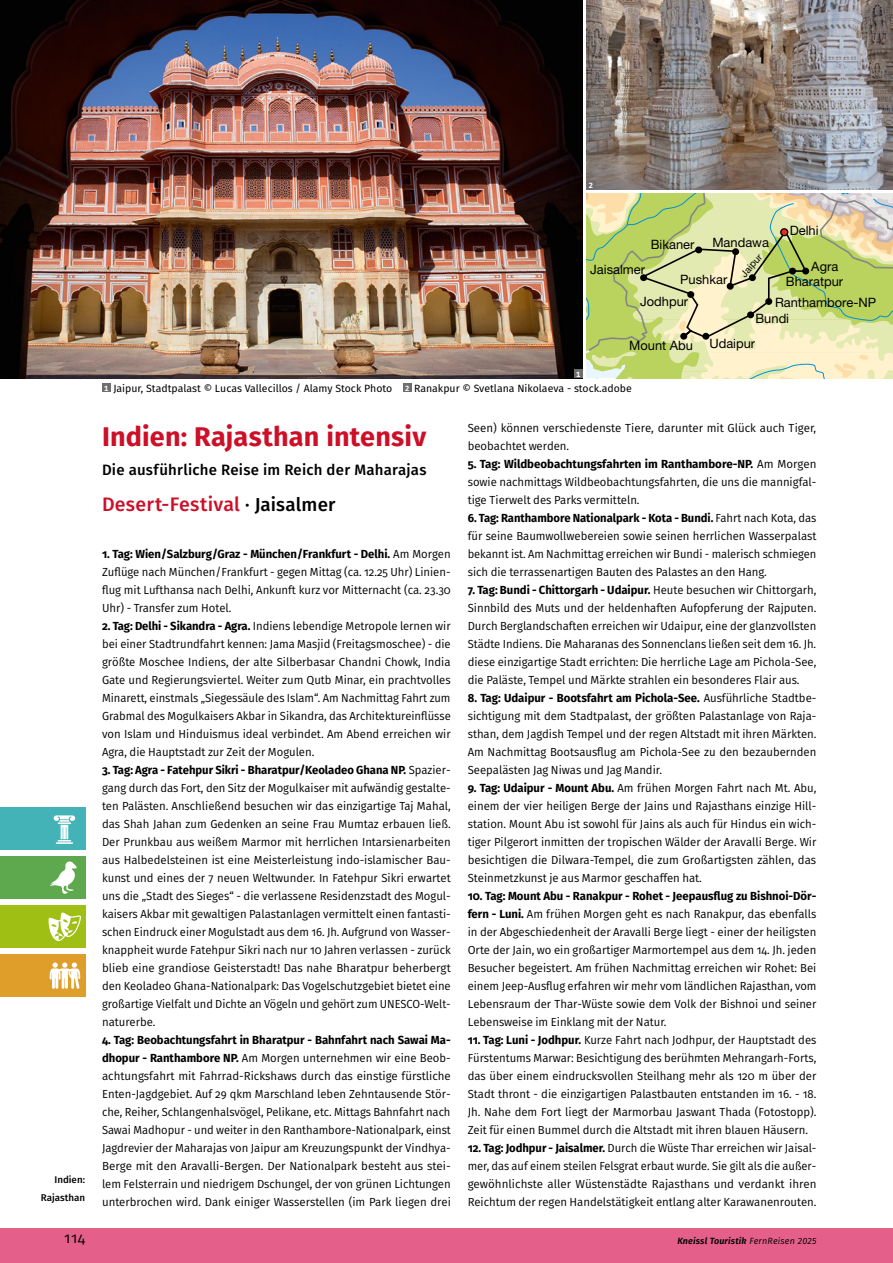
<style>
.page{position:relative;width:893px;height:1263px;background:#fff}
.page>*{position:absolute;margin:0;border:0;box-sizing:border-box;transform-origin:0 0}
._01a_Überschrift_1_Reise{font:700 27px "Fira Sans";letter-spacing:.005em;color:#cd0f28}
._01c_Überschrift_3_Musical_Theater_Oper{font:500 19.5px "Fira Sans";letter-spacing:.015em;color:#cd0f28}
._01b_Unterüberschrift_2_Reise{font:500 15px "Fira Sans";letter-spacing:.015em;color:#000}
.Pagina_rb{font:15px "Fira Sans";color:#000}
.t1{font:12.9px "Helvetica Neue LT Std";color:#000}
._02_Reiseverlauf{font:11.7px/18px "Fira Sans";color:#000;text-align:justify}
._02_Reiseverlauf-2{font:11.7px/18px "Fira Sans";color:#000;text-align:justify;scale:.96 1}
._04_Bildlegende__Bildquelle{font:10.5px "Fira Sans";color:#000}
.Rubrik_b{font:500 9.75px "Fira Sans";color:#000}
.t2{font:9.75px "Helvetica Neue LT Std";color:#000}
.Fusszeile_bold_italic_rb{font:italic 600 9px "Fira Sans";letter-spacing:.02em;color:#000}
.t3{font:700 7.5px "Fira Sans";color:#fff}
.s1{font-size:18.75px;color:#000}
.s2{font-weight:700}
.s3{font-weight:400}
</style>
<div class="page">
<svg style="left:587px;top:193px;width:306px;height:185px;background:#d3da96"></svg>
<div style="left:781px;top:229px;width:7px;height:7px;background:#e62d23;border-radius:50%"></div>
<div style="left:780px;top:228px;width:8px;height:8px;border:1px solid #000;border-radius:50%"></div>
<img style="left:587px;top:0;width:306px;height:189px">
<div style="left:102px;top:384px;width:9px;height:8px;background:#6e6e6e"></div>
<div style="left:403px;top:384px;width:8px;height:8px;background:#6e6e6e"></div>
<img style="left:0;top:0;width:583px;height:378px">
<div style="left:574px;top:369px;width:9px;height:9px;background:#6e6e6e"></div>
<div style="left:587px;top:180px;width:8px;height:9px;background:#6e6e6e"></div>
<div style="left:0;top:1229px;width:893px;height:34px;background:#e4608b"></div>
<div style="left:0;top:808px;width:86px;height:42px;background:#43b3b7"></div>
<svg style="left:53px;top:815px;width:22px;height:29px"></svg>
<div style="left:0;top:856px;width:86px;height:43px;background:#5ea84e"></div>
<svg style="left:50px;top:861px;width:27px;height:33px"></svg>
<div style="left:0;top:905px;width:86px;height:43px;background:#9fbf14"></div>
<svg style="left:48px;top:912px;width:33px;height:29px"></svg>
<div style="left:0;top:954px;width:86px;height:43px;background:#de9e29"></div>
<svg style="left:50px;top:962px;width:30px;height:27px"></svg>
<p class="t3" style="left:589px;top:179px;width:6px">2</p>
<p class="t1" style="left:651px;top:237px;width:45px">Bikaner</p>
<p class="t1" style="left:712px;top:234px;width:58px">Mandawa</p>
<p class="t1" style="left:790px;top:223px;width:30px">Delhi</p>
<p class="t3" style="left:576px;top:368px;width:6px">1</p>
<p class="t2" style="left:738px;top:271px;width:28px;rotate:-48deg">Jaipur</p>
<p class="t1" style="left:811px;top:259px;width:28px">Agra</p>
<p class="t1" style="left:590px;top:261px;width:56px">Jaisalmer</p>
<p class="t1" style="left:640px;top:294px;width:50px">Jodhpur</p>
<p class="t1" style="left:629px;top:338px;width:65px">Mount Abu</p>
<p class="t1" style="left:709px;top:335px;width:47px">Udaipur</p>
<p class="t1" style="left:680px;top:271px;width:49px">Pushkar</p>
<p class="t1" style="left:786px;top:274px;width:59px">Bharatpur</p>
<p class="t1" style="left:775px;top:295px;width:103px">Ranthambore-NP</p>
<p class="t1" style="left:755px;top:311px;width:35px">Bundi</p>
<p class="Rubrik_b" style="left:55px;top:1172px;width:32px">Indien:</p>
<p class="Rubrik_b" style="left:41px;top:1190px;width:46px">Rajasthan</p>
<p class="t3" style="left:104px;top:382px;width:6px">1</p>
<p class="_04_Bildlegende__Bildquelle" style="left:113px;top:380px;width:281px">Jaipur, Stadtpalast © Lucas Vallecillos / Alamy Stock Photo</p>
<p class="t3" style="left:405px;top:382px;width:6px">2</p>
<p class="_04_Bildlegende__Bildquelle" style="left:414px;top:380px;width:219px">Ranakpur © Svetlana Nikolaeva - stock.adobe</p>
<p class="_01a_Überschrift_1_Reise" style="left:102px;top:414px;width:326px">Indien: Rajasthan intensiv</p>
<p class="_01b_Unterüberschrift_2_Reise" style="left:102px;top:457px;width:326px">Die ausführliche Reise im Reich der Maharajas</p>
<p class="_01c_Überschrift_3_Musical_Theater_Oper" style="left:102px;top:488px;width:235px">Desert-Festival <span class="s1">· Jaisalmer</span></p>
<p class="_02_Reiseverlauf" style="left:102px;top:545px;width:350px"><span class="s2">1. Tag: Wien/Salzburg/Graz - München/Frankfurt - Delhi.</span> Am Morgen Zuflüge nach München/Frankfurt - gegen Mittag (ca. 12.25 Uhr) Linien&shy;flug mit Lufthansa nach Delhi, Ankunft kurz vor Mitternacht (ca. 23.30<br>Uhr) - Transfer zum Hotel.</p>
<p class="_02_Reiseverlauf-2" style="left:102px;top:617px;width:365px"><span class="s2">2. Tag: Delhi - Sikandra - Agra.</span> Indiens lebendige Metropole lernen wir bei einer Stadtrundfahrt kennen: Jama Masjid (Freitagsmoschee) - die größte Moschee Indiens, der alte Silberbasar Chandni Chowk, India Gate und Regierungsviertel. Weiter zum Qutb Minar, ein prachtvolles Minarett, einstmals „Siegessäule des Islam“. Am Nachmittag Fahrt zum Grabmal des Mogulkaisers Akbar in Sikandra, das Architektureinflüsse von Islam und Hinduismus ideal verbindet. Am Abend erreichen wir Agra, die Hauptstadt zur Zeit der Mogulen.</p>
<p class="_02_Reiseverlauf" style="left:102px;top:761px;width:350px;text-align:left"><span class="s2">3. Tag: Agra - Fatehpur Sikri - Bharatpur/Keoladeo Ghana NP.</span> Spazier&shy;gang durch das Fort, den Sitz der Mogulkaiser mit aufwändig gestalte&shy;ten Palästen. Anschließend besuchen wir das einzigartige Taj Mahal, das Shah Jahan zum Gedenken an seine Frau Mumtaz erbauen ließ.<br>Der Prunkbau aus weißem Marmor mit herrlichen Intarsienarbeiten aus Halbedelsteinen ist eine Meisterleistung indo-islamischer Bau&shy;kunst und eines der 7 neuen Weltwunder. In Fatehpur Sikri erwartet uns die „Stadt des Sieges“ - die verlassene Residenzstadt des Mogul&shy;kaisers Akbar mit gewaltigen Palastanlagen vermittelt einen fantasti&shy;schen Eindruck einer Mogulstadt aus dem 16. Jh. Aufgrund von Wasser&shy;knappheit wurde Fatehpur Sikri nach nur 10 Jahren verlassen - zurück blieb eine grandiose Geisterstadt! Das nahe Bharatpur beherbergt den Keoladeo Ghana-Nationalpark: Das Vogelschutzgebiet bietet eine großartige Vielfalt und Dichte an Vögeln und gehört zum UNESCO-Welt&shy;naturerbe.</p>
<p class="_02_Reiseverlauf" style="left:102px;top:1031px;width:350px"><span class="s2">4. Tag: Beobachtungsfahrt in Bharatpur - Bahnfahrt nach Sawai Ma&shy;dhopur - Ranthambore NP.</span> Am Morgen unternehmen wir eine Beob&shy;achtungsfahrt mit Fahrrad-Rickshaws durch das einstige fürstliche Enten-Jagdgebiet. Auf 29 qkm Marschland leben Zehntausende Stör&shy;che, Reiher, Schlangenhalsvögel, Pelikane, etc. Mittags Bahnfahrt nach Sawai Madhopur - und weiter in den Ranthambore-Nationalpark, einst Jagdrevier der Maharajas von Jaipur am Kreuzungspunkt der Vindhya-Berge mit den Aravalli-Bergen. Der Nationalpark besteht aus stei&shy;lem Felsterrain und niedrigem Dschungel, der von grünen Lichtungen unterbrochen wird. Dank einiger Wasserstellen (im Park liegen drei</p>
<p class="_02_Reiseverlauf" style="left:468px;top:419px;width:350px">Seen) können verschiedenste Tiere, darunter mit Glück auch Tiger, beobachtet werden.</p>
<p class="_02_Reiseverlauf" style="left:468px;top:455px;width:350px"><span class="s2">5. Tag: Wildbeobachtungsfahrten im Ranthambore-NP.</span> Am Morgen sowie nachmittags Wildbeobachtungsfahrten, die uns die mannigfal&shy;tige Tierwelt des Parks vermitteln.</p>
<p class="_02_Reiseverlauf-2" style="left:468px;top:509px;width:365px"><span class="s2">6. Tag: Ranthambore Nationalpark - Kota - Bundi.</span> Fahrt nach Kota, das für seine Baumwollwebereien sowie seinen herrlichen Wasserpalast bekannt ist. Am Nachmittag erreichen wir Bundi - malerisch schmiegen sich die terrassenartigen Bauten des Palastes an den Hang.</p>
<p class="_02_Reiseverlauf" style="left:468px;top:581px;width:350px"><span class="s2">7. Tag: Bundi - Chittorgarh - Udaipur.</span> Heute besuchen wir Chittorgarh, Sinnbild des Muts und der heldenhaften Aufopferung der Rajputen.<br>Durch Berglandschaften erreichen wir Udaipur, eine der glanzvollsten Städte Indiens. Die Maharanas des Sonnenclans ließen seit dem 16. Jh. diese einzigartige Stadt errichten: Die herrliche Lage am Pichola-See, die Paläste, Tempel und Märkte strahlen ein besonderes Flair aus.</p>
<p class="_02_Reiseverlauf" style="left:468px;top:689px;width:350px"><span class="s2">8. Tag: Udaipur - Bootsfahrt am Pichola-See.</span> Ausführliche Stadtbe&shy;sichtigung mit dem Stadtpalast, der größten Palastanlage von Raja&shy;sthan, dem Jagdish Tempel und der regen Altstadt mit ihren Märkten.<br>Am Nachmittag Bootsausflug am Pichola-See zu den bezaubernden Seepalästen Jag Niwas und Jag Mandir.</p>
<p class="_02_Reiseverlauf" style="left:468px;top:779px;width:350px"><span class="s2">9. Tag: Udaipur - Mount Abu.</span> Am frühen Morgen Fahrt nach Mt. Abu, einem der vier heiligen Berge der Jains und Rajasthans einzige Hill&shy;station. Mount Abu ist sowohl für Jains als auch für Hindus ein wich&shy;tiger Pilgerort inmitten der tropischen Wälder der Aravalli Berge. Wir besichtigen die Dilwara-Tempel, die zum Großartigsten zählen, das Steinmetzkunst je aus Marmor geschaffen hat.</p>
<p class="_02_Reiseverlauf" style="left:468px;top:887px;width:350px"><span class="s2">10. Tag: Mount Abu - Ranakpur - Rohet - Jeepausflug zu Bishnoi-Dör&shy;fern - Luni.</span> Am frühen Morgen geht es nach Ranakpur, das ebenfalls in der Abgeschiedenheit der Aravalli Berge liegt - einer der heiligsten Orte der Jain, wo ein großartiger Marmortempel aus dem 14. Jh. jeden Besucher begeistert. Am frühen Nachmittag erreichen wir Rohet: Bei einem Jeep-Ausflug erfahren wir mehr vom ländlichen Rajasthan, vom Lebensraum der Thar-Wüste sowie dem Volk der Bishnoi und seiner Lebensweise im Einklang mit der Natur.</p>
<p class="_02_Reiseverlauf" style="left:468px;top:1031px;width:350px"><span class="s2">11. Tag: Luni - Jodhpur.</span> Kurze Fahrt nach Jodhpur, der Hauptstadt des Fürstentums Marwar: Besichtigung des berühmten Mehrangarh-Forts, das über einem eindrucksvollen Steilhang mehr als 120 m über der Stadt thront - die einzigartigen Palastbauten entstanden im 16. - 18.<br>Jh. Nahe dem Fort liegt der Marmorbau Jaswant Thada (Fotostopp).<br>Zeit für einen Bummel durch die Altstadt mit ihren blauen Häusern.</p>
<p class="_02_Reiseverlauf-2" style="left:468px;top:1139px;width:365px"><span class="s2">12. Tag: Jodhpur - Jaisalmer.</span> Durch die Wüste Thar erreichen wir Jaisal&shy;mer, das auf einem steilen Felsgrat erbaut wurde. Sie gilt als die außer&shy;gewöhnlichste aller Wüstenstädte Rajasthans und verdankt ihren Reichtum der regen Handelstätigkeit entlang alter Karawanenrouten.</p>
<p class="Pagina_rb" style="left:64px;top:1227px;width:22px">114</p>
<p class="Fusszeile_bold_italic_rb" style="left:677px;top:1233px;width:141px">Kneissl Touristik <span class="s3">FernReisen 2025</span></p>
</div>
